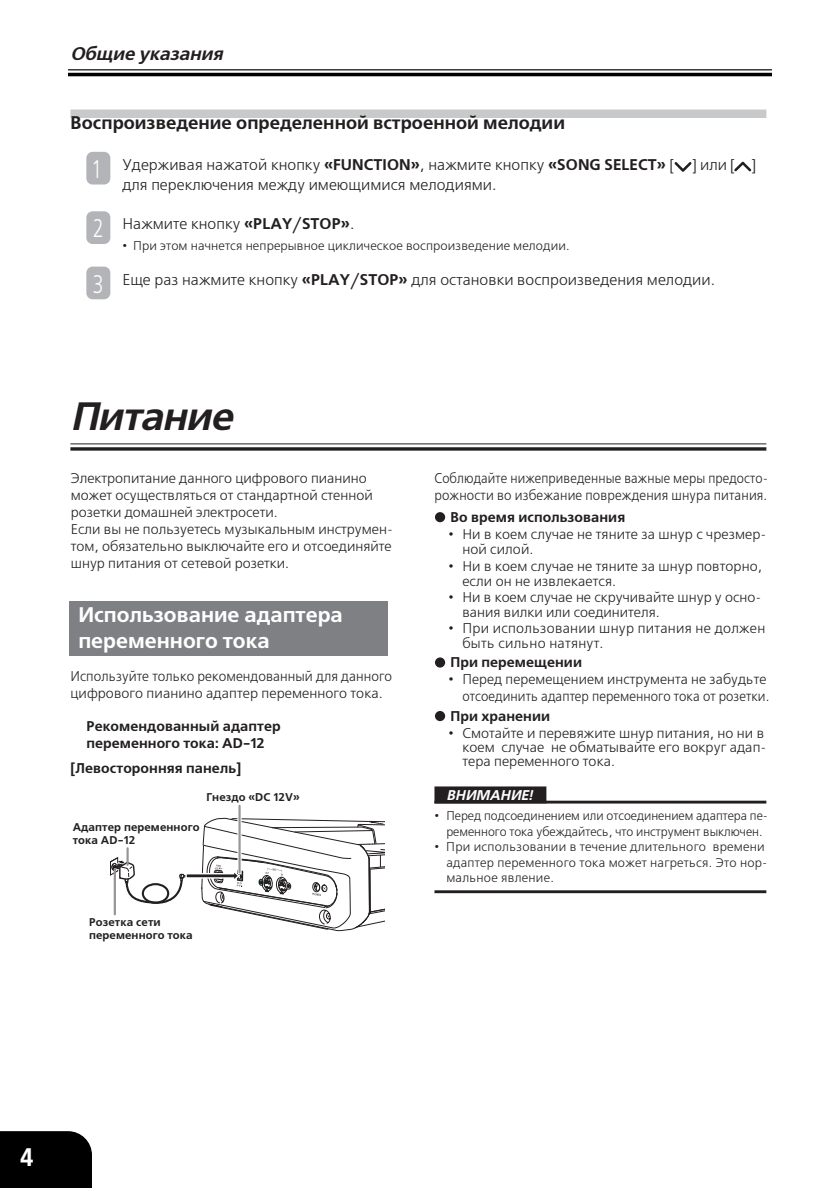
<style>
.page{position:relative;width:840px;height:1191px;background:#fff}
.page>*{position:absolute;margin:0;border:0;box-sizing:border-box;transform-origin:0 0}
.t1{font:italic 700 39.4px "Free Set C";color:#231f20}
.t2{font:700 25.4px "Free Set C";color:#fff;scale:.9 1}
.t3{font:700 21.2px/25.4px "Free Set C";color:#fff}
.t4{font:700 18.4px "Free Set C";color:#231f20}
.t5{font:italic 700 18.4px "Free Set C";color:#231f20}
.t6{font:15.6px/19.8px "Free Set C";letter-spacing:.005em;color:#231f20}
.t7{font:14px/17px "Free Set C";letter-spacing:.005em;color:#231f20}
.t8{font:700 14px/17px "Free Set C";letter-spacing:.005em;color:#231f20}
.t9{font:14px/17px "Free Set C";letter-spacing:.005em;color:#231f20;scale:.9 1}
.t10{font:14px/17px "Free Set C";letter-spacing:.005em;color:#231f20;scale:.95 1}
.t11{font:italic 700 14px "Free Set C";color:#fff}
.t12{font:12.6px/15.2px "Free Set C";letter-spacing:.01em;color:#231f20;text-align:center}
.t13{font:700 11.2px/13.6px "Free Set C";letter-spacing:.01em;color:#231f20}
.s1{font-size:25.4px;color:#fff}
.s2{font-weight:700}
</style>
<div class="page">
<hr style="left:70px;top:443px;width:696px;height:1px;background:#231f20">
<hr style="left:70px;top:447px;width:696px;height:3px;background:#231f20">
<svg style="left:110px;top:804px;width:274px;height:128px"></svg>
<div style="left:434px;top:512px;width:11px;height:10px;background:#231f20;border-radius:50%"></div>
<svg style="left:434px;top:657px;width:11px;height:10px"></svg>
<div style="left:434px;top:711px;width:11px;height:10px;background:#231f20;border-radius:50%"></div>
<div style="left:434px;top:786px;width:112px;height:17px;background:#231f20"></div>
<hr style="left:434px;top:800px;width:332px;height:3px;background:#231f20">
<hr style="left:434px;top:890px;width:332px;height:3px;background:#231f20">
<div style="left:70px;top:109px;width:696px;height:9px;background:#c8c9cb"></div>
<svg style="left:86px;top:152px;width:24px;height:32px"></svg>
<svg style="left:674px;top:162px;width:16px;height:9px"></svg>
<svg style="left:734px;top:162px;width:16px;height:9px"></svg>
<svg style="left:86px;top:211px;width:24px;height:33px"></svg>
<svg style="left:86px;top:266px;width:24px;height:33px"></svg>
<div style="left:69px;top:601px;width:319px;height:55px;background:#7e8083"></div>
<div style="left:0;top:1131px;width:92px;height:56px;background:#000"></div>
<hr style="left:68px;top:69px;width:703px;height:1px;background:#000">
<hr style="left:68px;top:73px;width:703px;height:3px;background:#000">
<h3 class="t5" style="left:70px;top:43px;width:157px">Общие указания</h3>
<h3 class="t4" style="left:70px;top:112px;width:496px">Воспроизведение определенной встроенной мелодии</h3>
<p class="t6" style="left:122px;top:154px;width:635px;text-indent:-29px"><span class="s1">1</span> Удерживая нажатой кнопку <span class="s2">«FUNCTION»</span>, нажмите кнопку <span class="s2">«SONG SELECT»</span> [ ] или [ ] для переключения между имеющимися мелодиями.</p>
<p class="t6" style="left:93px;top:214px;width:263px"><span class="s1">2</span> Нажмите кнопку <span class="s2">«PLAY/STOP»</span>.</p>
<p class="t12" style="left:122px;top:238px;width:448px">• При этом начнется непрерывное циклическое воспроизведение мелодии.</p>
<p class="t6" style="left:93px;top:269px;width:623px"><span class="s1">3</span> Еще раз нажмите кнопку <span class="s2">«PLAY/STOP»</span> для остановки воспроизведения мелодии.</p>
<h1 class="t1" style="left:70px;top:393px;width:169px">Питание</h1>
<p class="t7" style="left:71px;top:470px;width:323px">Электропитание данного цифрового пианино может осуществляться от стандартной стенной розетки домашней электросети.<br>Если вы не пользуетесь музыкальным инструмен&shy;том, обязательно выключайте его и отсоединяйте шнур питания от сетевой розетки.</p>
<h3 class="t3" style="left:78px;top:602px;width:266px">Использование адаптера переменного тока</h3>
<p class="t10" style="left:70px;top:667px;width:340px">Используйте только рекомендованный для данного цифрового пианино адаптер переменного тока.</p>
<p class="t8" style="left:86px;top:717px;width:196px">Рекомендованный адаптер переменного тока: AD-12</p>
<p class="t8" style="left:70px;top:759px;width:172px">[Левосторонняя панель]</p>
<p class="t13" style="left:206px;top:790px;width:95px">Гнездо «DC 12V»</p>
<p class="t13" style="left:73px;top:820px;width:128px">Адаптер переменного тока AD-12</p>
<p class="t13" style="left:89px;top:915px;width:105px">Розетка сети переменного тока</p>
<p class="t9" style="left:434px;top:469px;width:372px">Соблюдайте нижеприведенные важные меры предосто&shy;рожности во избежание повреждения шнура питания.</p>
<p class="t8" style="left:450px;top:509px;width:176px">Во время использования</p>
<p class="t7" style="left:462px;top:526px;width:305px;line-height:15.6px;text-indent:-14px">• Ни в коем случае не тяните за шнур с чрезмер&shy;ной силой.</p>
<p class="t7" style="left:462px;top:559px;width:301px;line-height:14px;text-indent:-14px">• Ни в коем случае не тяните за шнур повторно, если он не извлекается.</p>
<p class="t7" style="left:462px;top:590px;width:300px;line-height:14px;text-indent:-14px">• Ни в коем случае не скручивайте шнур у осно&shy;вания вилки или соединителя.</p>
<p class="t7" style="left:462px;top:621px;width:304px;line-height:14px;text-indent:-14px">• При использовании шнур питания не должен быть сильно натянут.</p>
<p class="t8" style="left:450px;top:654px;width:133px">При перемещении</p>
<p class="t7" style="left:448px;top:671px;width:322px;text-align:right">• Перед перемещением инструмента не забудьте отсоединить адаптер переменного тока от розетки.</p>
<p class="t8" style="left:450px;top:707px;width:101px">При хранении</p>
<p class="t7" style="left:462px;top:726px;width:305px;line-height:14px;text-indent:-14px">• Смотайте и перевяжите шнур питания, но ни в коем случае не обматывайте его вокруг адап&shy;тера переменного тока.</p>
<p class="t11" style="left:446px;top:786px;width:90px">ВНИМАНИЕ!</p>
<p class="t12" style="left:434px;top:808px;width:335px">• Перед подсоединением или отсоединением адаптера пе&shy;ременного тока убеждайтесь, что инструмент выключен.</p>
<p class="t12" style="left:446px;top:839px;width:322px;text-align:left;text-indent:-12px">• При использовании в течение длительного времени адаптер переменного тока может нагреться. Это нор&shy;мальное явление.</p>
<h2 class="t2" style="left:20px;top:1142px;width:17px">4</h2>
</div>
